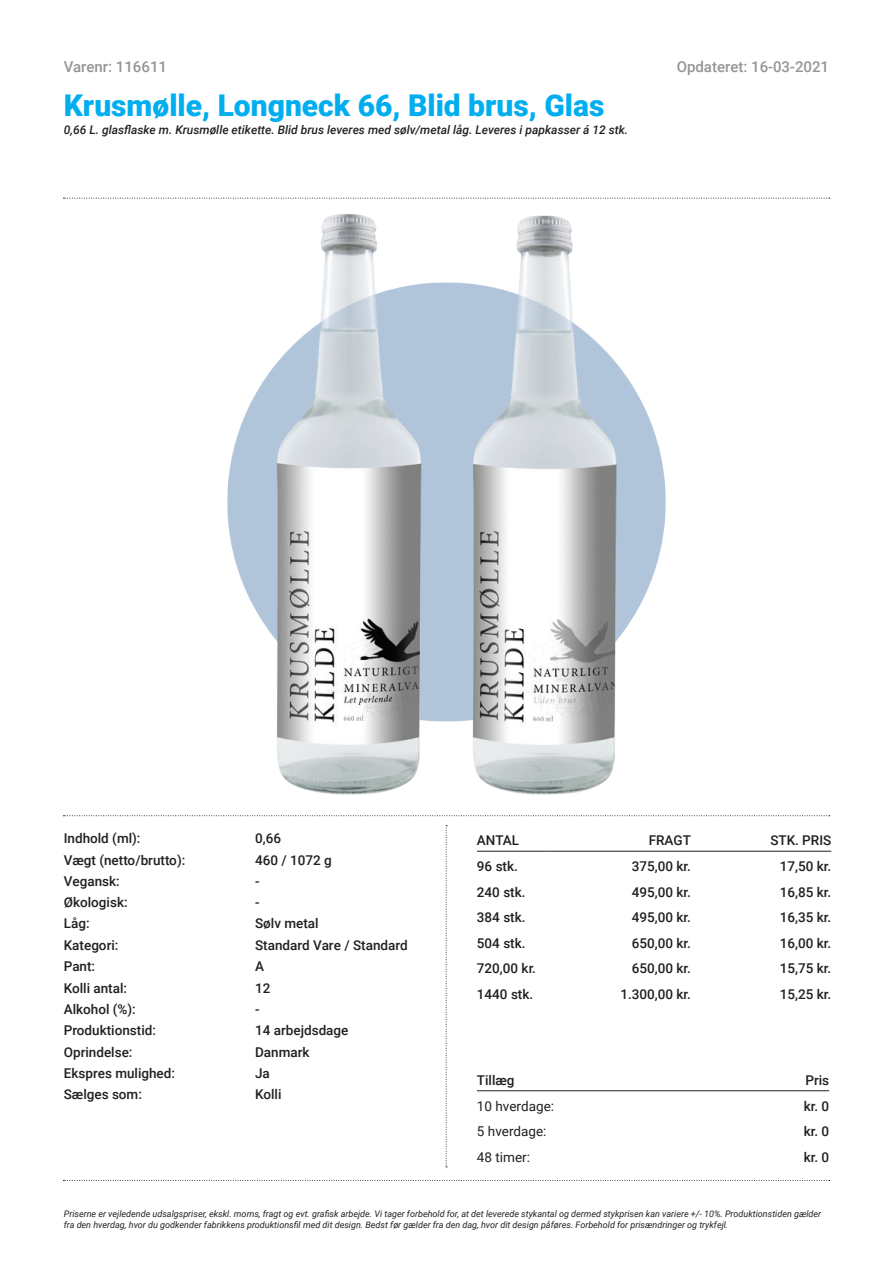
<style>
.page{position:relative;width:893px;height:1263px;background:#fff}
.page>*{position:absolute;margin:0;border:0;box-sizing:border-box;transform-origin:0 0}
.t1{font:900 30px "Roboto";color:#00aeef}
.t2{font:500 15px "Roboto";color:#939598}
.t3{font:500 13.5px "Roboto";color:#231f20}
.t4{font:13.5px "Roboto";color:#231f20}
.t5{font:italic 500 12px "Roboto";color:#231f20}
.t6{font:italic 9px/10.8px "Roboto";color:#231f20}
</style>
<div class="page">
<hr style="left:477px;top:1090px;width:95px;height:1px;background:#231f20">
<hr style="left:572px;top:1090px;width:257px;height:1px;background:#231f20">
<hr style="left:477px;top:851px;width:74px;height:1px;background:#231f20">
<hr style="left:551px;top:851px;width:140px;height:1px;background:#231f20">
<hr style="left:691px;top:851px;width:140px;height:1px;background:#231f20">
<img style="left:227px;top:214px;width:439px;height:581px">
<svg style="left:446px;top:825px;width:1px;height:342px"></svg>
<svg style="left:63px;top:815px;width:767px;height:1px"></svg>
<svg style="left:63px;top:1180px;width:767px;height:1px"></svg>
<svg style="left:63px;top:198px;width:767px;height:1px"></svg>
<p class="t2" style="left:64px;top:56px;width:105px">Varenr: 116611</p>
<h1 class="t1" style="left:64px;top:85px;width:542px">Krusmølle, Longneck 66, Blid brus, Glas</h1>
<p class="t5" style="left:64px;top:122px;width:566px">0,66 L. glasflaske m. Krusmølle etikette. Blid brus leveres med sølv/metal låg. Leveres i papkasser á 12 stk.</p>
<p class="t2" style="left:677px;top:56px;width:154px">Opdateret: 16-03-2021</p>
<p class="t3" style="left:64px;top:829px;width:78px">Indhold (ml):</p>
<p class="t3" style="left:255px;top:829px;width:27px">0,66</p>
<p class="t3" style="left:64px;top:850px;width:123px">Vægt (netto/brutto):</p>
<p class="t3" style="left:255px;top:850px;width:78px">460 / 1072 g</p>
<p class="t3" style="left:64px;top:872px;width:58px">Vegansk:</p>
<p class="t3" style="left:255px;top:872px;width:6px">-</p>
<p class="t3" style="left:64px;top:893px;width:65px">Økologisk:</p>
<p class="t3" style="left:255px;top:893px;width:6px">-</p>
<p class="t3" style="left:64px;top:914px;width:27px">Låg:</p>
<p class="t3" style="left:255px;top:914px;width:65px">Sølv metal</p>
<p class="t3" style="left:64px;top:935px;width:56px">Kategori:</p>
<p class="t3" style="left:255px;top:935px;width:154px">Standard Vare / Standard</p>
<p class="t3" style="left:64px;top:957px;width:33px">Pant:</p>
<p class="t3" style="left:255px;top:957px;width:10px">A</p>
<p class="t3" style="left:64px;top:978px;width:65px">Kolli antal:</p>
<p class="t3" style="left:255px;top:978px;width:17px">12</p>
<p class="t3" style="left:64px;top:1000px;width:74px">Alkohol (%):</p>
<p class="t3" style="left:255px;top:1000px;width:6px">-</p>
<p class="t3" style="left:64px;top:1021px;width:94px">Produktionstid:</p>
<p class="t3" style="left:255px;top:1021px;width:95px">14 arbejdsdage</p>
<p class="t3" style="left:64px;top:1042px;width:70px">Oprindelse:</p>
<p class="t3" style="left:255px;top:1042px;width:56px">Danmark</p>
<p class="t3" style="left:64px;top:1063px;width:113px">Ekspres mulighed:</p>
<p class="t3" style="left:255px;top:1063px;width:16px">Ja</p>
<p class="t3" style="left:64px;top:1085px;width:80px">Sælges som:</p>
<p class="t3" style="left:255px;top:1085px;width:28px">Kolli</p>
<p class="t3" style="left:477px;top:831px;width:44px">ANTAL</p>
<p class="t3" style="left:649px;top:831px;width:44px">FRAGT</p>
<p class="t3" style="left:770px;top:831px;width:62px">STK. PRIS</p>
<p class="t3" style="left:477px;top:857px;width:42px">96 stk.</p>
<p class="t3" style="left:632px;top:857px;width:61px">375,00 kr.</p>
<p class="t3" style="left:780px;top:857px;width:53px">17,50 kr.</p>
<p class="t3" style="left:477px;top:882px;width:50px">240 stk.</p>
<p class="t3" style="left:632px;top:882px;width:61px">495,00 kr.</p>
<p class="t3" style="left:780px;top:882px;width:53px">16,85 kr.</p>
<p class="t3" style="left:477px;top:908px;width:50px">384 stk.</p>
<p class="t3" style="left:632px;top:908px;width:61px">495,00 kr.</p>
<p class="t3" style="left:780px;top:908px;width:53px">16,35 kr.</p>
<p class="t3" style="left:477px;top:933px;width:50px">504 stk.</p>
<p class="t3" style="left:632px;top:933px;width:61px">650,00 kr.</p>
<p class="t3" style="left:780px;top:933px;width:53px">16,00 kr.</p>
<p class="t3" style="left:477px;top:959px;width:61px">720,00 kr.</p>
<p class="t3" style="left:632px;top:959px;width:61px">650,00 kr.</p>
<p class="t3" style="left:780px;top:959px;width:53px">15,75 kr.</p>
<p class="t3" style="left:477px;top:984px;width:58px">1440 stk.</p>
<p class="t3" style="left:620px;top:984px;width:72px">1.300,00 kr.</p>
<p class="t3" style="left:780px;top:984px;width:53px">15,25 kr.</p>
<p class="t3" style="left:477px;top:1071px;width:39px">Tillæg</p>
<p class="t3" style="left:805px;top:1071px;width:25px">Pris</p>
<p class="t4" style="left:477px;top:1096px;width:79px">10 hverdage:</p>
<p class="t3" style="left:804px;top:1096px;width:27px">kr. 0</p>
<p class="t4" style="left:477px;top:1122px;width:71px">5 hverdage:</p>
<p class="t3" style="left:804px;top:1122px;width:27px">kr. 0</p>
<p class="t4" style="left:477px;top:1147px;width:55px">48 timer:</p>
<p class="t3" style="left:804px;top:1147px;width:27px">kr. 0</p>
<p class="t6" style="left:64px;top:1208px;width:759px">Priserne er vejledende udsalgspriser, ekskl. moms, fragt og evt. grafisk arbejde. Vi tager forbehold for, at det leverede stykantal og dermed stykprisen kan variere +/- 10%. Produktionstiden gælder fra den hverdag, hvor du godkender fabrikkens produktionsfil med dit design. Bedst før gælder fra den dag, hvor dit design påføres. Forbehold for prisændringer og trykfejl.</p>
</div>
